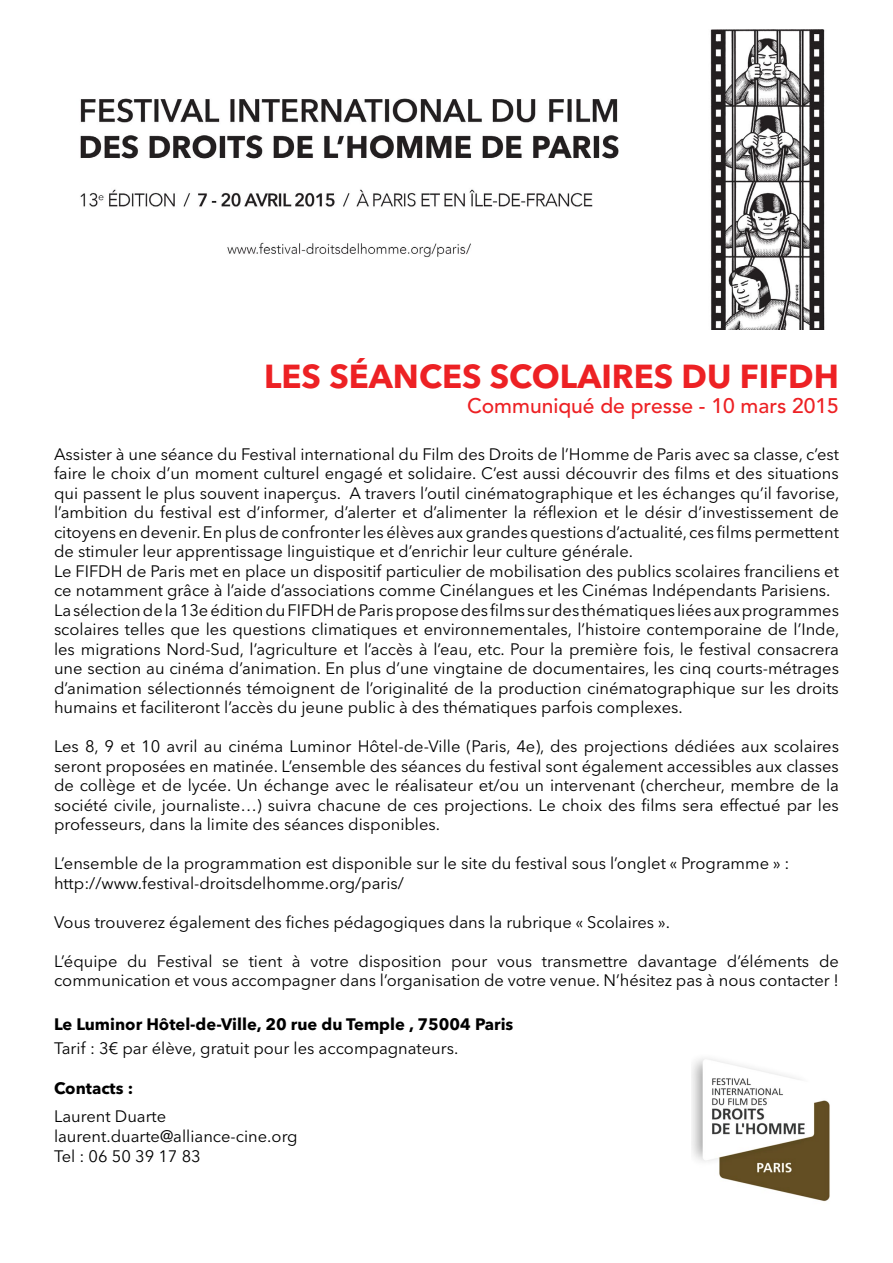
<style>
.page{position:relative;width:893px;height:1263px;background:#fff}
.page>*{position:absolute;margin:0;border:0;box-sizing:border-box;transform-origin:0 0}
.t1{font:700 33px "Avenir Next LT Pro";color:#ed2124}
.t2{font:500 21px "Avenir LT Std";color:#ed2124}
.t3{font:16.5px/19.5px "Avenir Next LT Pro";color:#000}
.t4{font:700 16.5px "Avenir Next LT Pro";color:#000}
</style>
<div class="page">
<img style="left:80px;top:30px;width:745px;height:299px">
<img style="left:692px;top:1058px;width:138px;height:144px">
<h1 class="t1" style="left:264px;top:356px;width:576px">Les séances scolaires du FIFDH</h1>
<p class="t2" style="left:467px;top:394px;width:373px">Communiqué de presse - 10 mars 2015</p>
<p class="t3" style="left:54px;top:444px;width:787px">Assister à une séance du Festival international du Film des Droits de l’Homme de Paris avec sa classe, c’est faire le choix d’un moment culturel engagé et solidaire. C’est aussi découvrir des films et des situations qui passent le plus souvent inaperçus. A travers l’outil cinématographique et les échanges qu’il favorise, l’ambition du festival est d’informer, d’alerter et d’alimenter la réflexion et le désir d’investissement de citoyens en devenir. En plus de confronter les élèves aux grandes questions d’actualité, ces films permettent de stimuler leur apprentissage linguistique et d’enrichir leur culture générale.<br>Le FIFDH de Paris met en place un dispositif particulier de mobilisation des publics scolaires franciliens et ce notamment grâce à l’aide d’associations comme Cinélangues et les Cinémas Indépendants Parisiens.<br>La sélection de la 13e édition du FIFDH de Paris propose des films sur des thématiques liées aux programmes scolaires telles que les questions climatiques et environnementales, l’histoire contemporaine de l’Inde, les migrations Nord-Sud, l’agriculture et l’accès à l’eau, etc. Pour la première fois, le festival consacrera une section au cinéma d’animation. En plus d’une vingtaine de documentaires, les cinq courts-métrages d’animation sélectionnés témoignent de l’originalité de la production cinématographique sur les droits humains et faciliteront l’accès du jeune public à des thématiques parfois complexes.</p>
<p class="t3" style="left:54px;top:737px;width:786px;text-align:justify">Les 8, 9 et 10 avril au cinéma Luminor Hôtel-de-Ville (Paris, 4e), des projections dédiées aux scolaires seront proposées en matinée. L’ensemble des séances du festival sont également accessibles aux classes de collège et de lycée. Un échange avec le réalisateur et/ou un intervenant (chercheur, membre de la société civile, journaliste…) suivra chacune de ces projections. Le choix des films sera effectué par les professeurs, dans la limite des séances disponibles.</p>
<p class="t3" style="left:54px;top:854px;width:737px">L’ensemble de la programmation est disponible sur le site du festival sous l’onglet « Programme » : http://www.festival-droitsdelhomme.org/paris/</p>
<p class="t3" style="left:54px;top:912px;width:618px">Vous trouverez également des fiches pédagogiques dans la rubrique « Scolaires ».</p>
<p class="t3" style="left:54px;top:951px;width:786px">L’équipe du Festival se tient à votre disposition pour vous transmettre davantage d’éléments de communication et vous accompagner dans l’organisation de votre venue. N’hésitez pas à nous contacter !</p>
<p class="t4" style="left:54px;top:1014px;width:461px">Le Luminor Hôtel-de-Ville, 20 rue du Temple , 75004 Paris</p>
<p class="t3" style="left:54px;top:1039px;width:406px">Tarif : 3€ par élève, gratuit pour les accompagnateurs.</p>
<p class="t4" style="left:54px;top:1078px;width:81px">Contacts :</p>
<p class="t3" style="left:54px;top:1106px;width:245px">Laurent Duarte laurent.duarte@alliance-cine.org<br>Tel : 06 50 39 17 83</p>
</div>
